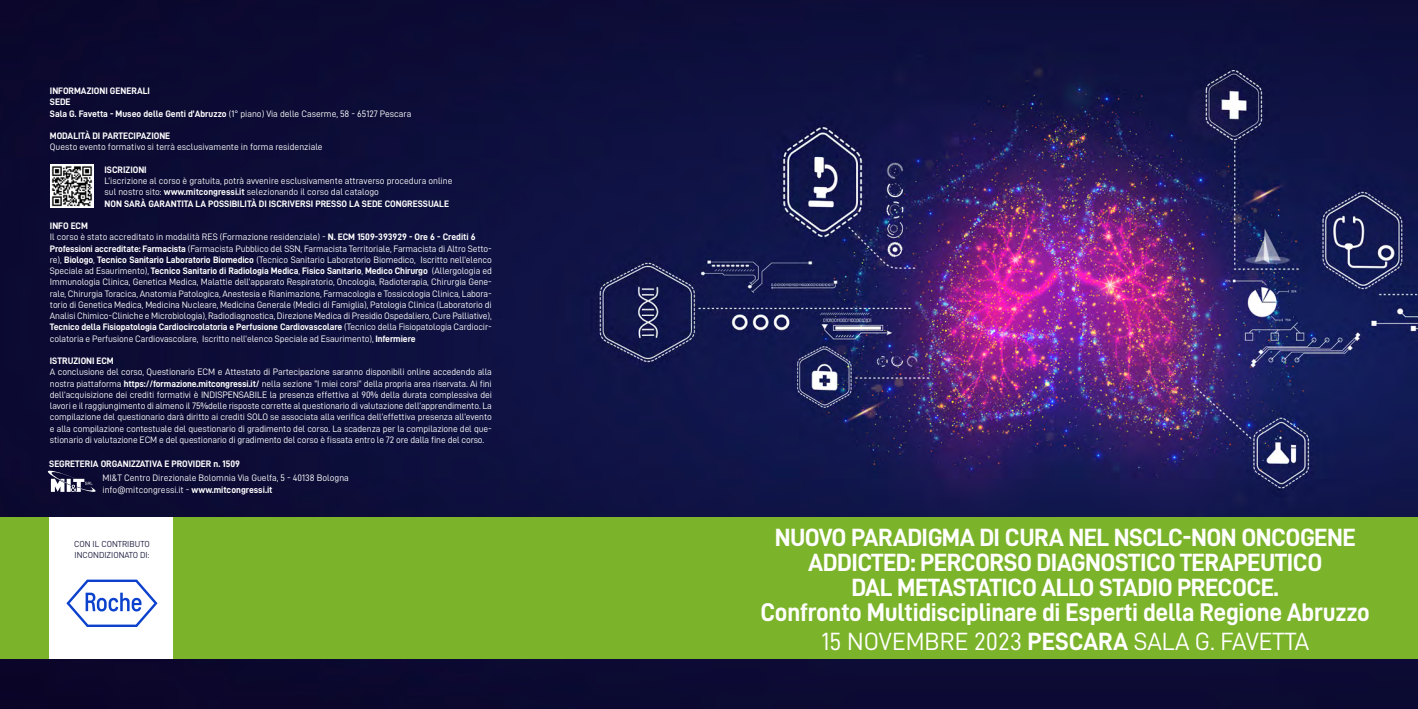
<style>
.page{position:relative;width:1418px;height:709px;background:#fff}
.page>*{position:absolute;margin:0;border:0;box-sizing:border-box;transform-origin:0 0}
.t1{font:25.62px "D DIN Bold";letter-spacing:-.01em;color:#fff}
.t2{font:25px/25px "D DIN Bold";letter-spacing:-.02em;color:#fff;text-align:center}
.t3{font:25px "D DIN";color:#fff}
.t4{font:9.38px/11.2px "D DIN";color:#fff}
.t5{font:9.38px/11.2px "D DIN Bold";letter-spacing:-.01em;color:#fff}
.t6{font:8.75px/10.5px "D DIN";color:#1e1e41}
.s1{font-family:"D DIN Bold"}
.s2{font-family:"D DIN"}
</style>
<div class="page">
<img style="left:0;top:0;width:1417px;height:709px">
<div style="left:0;top:517px;width:1417px;height:142px;background:#7bb32a"></div>
<div style="left:50px;top:517px;width:123px;height:142px;background:#fff"></div>
<svg style="left:66px;top:579px;width:91px;height:48px"></svg>
<img style="left:50px;top:165px;width:44px;height:42px">
<svg style="left:47px;top:469px;width:49px;height:23px"></svg>
<p class="t5" style="left:50px;top:85px;width:102px">INFORMAZIONI GENERALI<br>SEDE</p>
<p class="t4" style="left:50px;top:108px;width:363px"><span class="s1">Sala G. Favetta - Museo delle Genti d’Abruzzo</span> (1° piano) Via delle Caserme, 58 - 65127 Pescara</p>
<p class="t5" style="left:50px;top:130px;width:122px">MODALITÀ DI PARTECIPAZIONE</p>
<p class="t4" style="left:50px;top:141px;width:274px">Questo evento formativo si terrà esclusivamente in forma residenziale</p>
<p class="t5" style="left:105px;top:164px;width:44px">ISCRIZIONI</p>
<p class="t4" style="left:105px;top:175px;width:349px">L’iscrizione al corso è gratuita, potrà avvenire esclusivamente attraverso procedura online sul nostro sito: <span class="s1">www.mitcongressi.it</span> selezionando il corso dal catalogo</p>
<p class="t5" style="left:105px;top:197px;width:346px">NON SARÀ GARANTITA LA POSSIBILITÀ DI ISCRIVERSI PRESSO LA SEDE CONGRESSUALE</p>
<p class="t5" style="left:50px;top:220px;width:40px">INFO ECM</p>
<p class="t4" style="left:50px;top:231px;width:443px">Il corso è stato accreditato in modalità RES (Formazione residenziale) - <span class="s1">N. ECM 1509-393929 - Ore 6 - Crediti 6<br>Professioni accreditate: Farmacista</span> (Farmacista Pubblico del SSN, Farmacista Territoriale, Farmacista di Altro Setto&shy;re), <span class="s1">Biologo</span>, <span class="s1">Tecnico Sanitario Laboratorio Biomedico</span> (Tecnico Sanitario Laboratorio Biomedico, Iscritto nell’elenco</p>
<p class="t5" style="left:50px;top:265px;width:443px"><span class="s2">Speciale ad Esaurimento),</span> Tecnico Sanitario di Radiologia Medica<span class="s2">,</span> Fisico Sanitario<span class="s2">,</span> Medico Chirurgo <span class="s2">(Allergologia ed</span></p>
<p class="t4" style="left:50px;top:276px;width:443px;text-align:justify">Immunologia Clinica, Genetica Medica, Malattie dell’apparato Respiratorio, Oncologia, Radioterapia, Chirurgia Gene&shy;rale, Chirurgia Toracica, Anatomia Patologica, Anestesia e Rianimazione, Farmacologia e Tossicologia Clinica, Labora&shy;torio di Genetica Medica, Medicina Nucleare, Medicina Generale (Medici di Famiglia), Patologia Clinica (Laboratorio di Analisi Chimico-Cliniche e Microbiologia), Radiodiagnostica, Direzione Medica di Presidio Ospedaliero, Cure Palliative),</p>
<p class="t5" style="left:50px;top:321px;width:443px">Tecnico della Fisiopatologia Cardiocircolatoria e Perfusione Cardiovascolare <span class="s2">(Tecnico della Fisiopatologia Cardiocir-</span></p>
<p class="t4" style="left:50px;top:333px;width:367px">colatoria e Perfusione Cardiovascolare, Iscritto nell’elenco Speciale ad Esaurimento), <span class="s1">Infermiere</span></p>
<p class="t5" style="left:50px;top:355px;width:65px">ISTRUZIONI ECM</p>
<p class="t4" style="left:50px;top:366px;width:443px;text-align:justify">A conclusione del corso, Questionario ECM e Attestato di Partecipazione saranno disponibili online accedendo alla nostra piattaforma <span class="s1">https://formazione.mitcongressi.it/</span> nella sezione “I miei corsi” della propria area riservata. Ai fini dell’acquisizione dei crediti formativi è INDISPENSABILE la presenza effettiva al 90% della durata complessiva dei lavori e il raggiungimento di almeno il 75%delle risposte corrette al questionario di valutazione dell’apprendimento. La compilazione del questionario darà diritto ai crediti SOLO se associata alla verifica dell’effettiva presenza all’evento e alla compilazione contestuale del questionario di gradimento del corso. La scadenza per la compilazione del que&shy;stionario di valutazione ECM e del questionario di gradimento del corso è fissata entro le 72 ore dalla fine del corso.</p>
<p class="t5" style="left:49px;top:458px;width:192px">SEGRETERIA ORGANIZZATIVA E PROVIDER n. 1509</p>
<p class="t4" style="left:102px;top:472px;width:248px">MI&amp;T Centro Direzionale Bolomnia Via Guelfa, 5 - 40138 Bologna info@mitcongressi.it - <span class="s1">www.mitcongressi.it</span></p>
<p class="t6" style="left:74px;top:538px;width:77px">CON IL CONTRIBUTO<br>INCONDIZIONATO DI:</p>
<h2 class="t2" style="left:774px;top:524px;width:582px">NUOVO PARADIGMA DI CURA NEL NSCLC-NON ONCOGENE<br>ADDICTED: PERCORSO DIAGNOSTICO TERAPEUTICO<br>DAL METASTATICO ALLO STADIO PRECOCE.</h2>
<h1 class="t1" style="left:760px;top:598px;width:610px">Confronto Multidisciplinare di Esperti della Regione Abruzzo</h1>
<h2 class="t3" style="left:821px;top:628px;width:489px">15 NOVEMBRE 2023 <span class="s1">PESCARA</span> SALA G. FAVETTA</h2>
</div>
